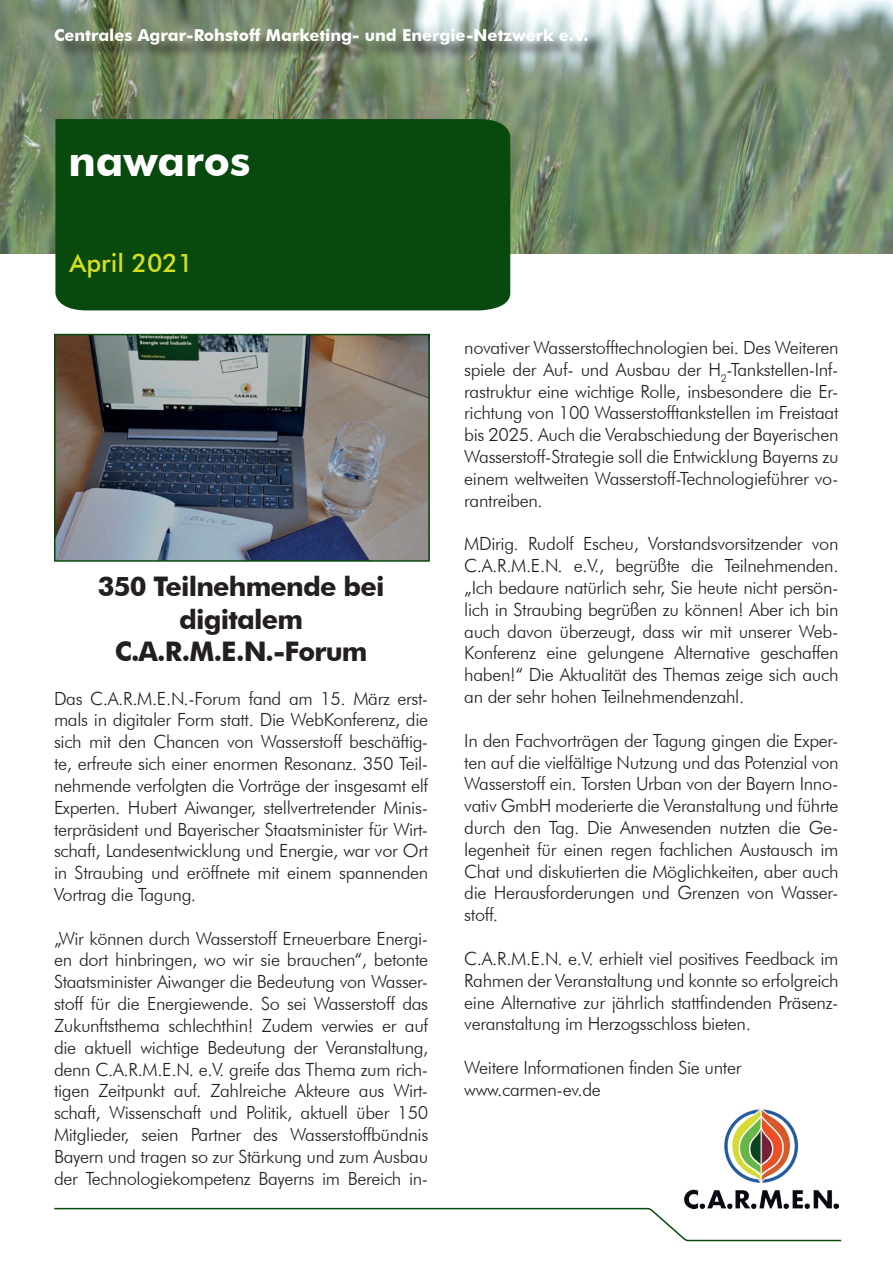
<style>
.page{position:relative;width:893px;height:1263px;background:#fff}
.page>*{position:absolute;margin:0;border:0;box-sizing:border-box;transform-origin:0 0}
.t1{font:700 42px "Futura BT";color:#fff}
.t2{font:700 27px/32.4px "Futura BT";letter-spacing:-.03em;color:#231f20;text-align:center}
.t3{font:500 25.5px "Futura BT";color:#d6df21}
.t4{font:300 18.15px/21.8px "Futura BT";letter-spacing:-.02em;color:#231f20;text-align:justify}
.t5{font:700 16.5px "Futura BT";color:#fff}
</style>
<div class="page">
<img style="left:0;top:0;width:893px;height:253px">
<div style="left:55px;top:119px;width:455px;height:191px;background:#08490e"></div>
<div style="left:57px;top:32px;width:548px;height:31px;background:#231f20;opacity:.75"></div>
<svg style="left:54px;top:1207px;width:788px;height:35px"></svg>
<img style="left:685px;top:1109px;width:153px;height:100px">
<img style="left:57px;top:337px;width:370px;height:222px">
<div style="left:54px;top:334px;width:376px;height:228px;border:2px solid #08490e"></div>
<p class="t5" style="left:54px;top:25px;width:536px">Centrales Agrar-Rohstoff Marketing- und Energie-Netzwerk e.V.</p>
<h1 class="t1" style="left:69px;top:135px;width:183px">nawaros</h1>
<h3 class="t3" style="left:70px;top:248px;width:125px">April 2021</h3>
<h2 class="t2" style="left:98px;top:570px;width:288px">350 Teilnehmende bei digitalem<br>C.A.R.M.E.N.-Forum</h2>
<p class="t4" style="left:54px;top:687px;width:376px">Das C.A.R.M.E.N.-Forum fand am 15. März erst&shy;mals in digitaler Form statt. Die WebKonferenz, die sich mit den Chancen von Wasserstoff beschäftig&shy;te, erfreute sich einer enormen Resonanz. 350 Teil&shy;nehmende verfolgten die Vorträge der insgesamt elf Experten. Hubert Aiwanger, stellvertretender Minis&shy;terpräsident und Bayerischer Staatsminister für Wirt&shy;schaft, Landesentwicklung und Energie, war vor Ort in Straubing und eröffnete mit einem spannenden Vortrag die Tagung.</p>
<p class="t4" style="left:54px;top:927px;width:376px">„Wir können durch Wasserstoff Erneuerbare Energi&shy;en dort hinbringen, wo wir sie brauchen“, betonte Staatsminister Aiwanger die Bedeutung von Wasser&shy;stoff für die Energiewende. So sei Wasserstoff das Zukunftsthema schlechthin! Zudem verwies er auf die aktuell wichtige Bedeutung der Veranstaltung, denn C.A.R.M.E.N. e.V. greife das Thema zum rich&shy;tigen Zeitpunkt auf. Zahlreiche Akteure aus Wirt&shy;schaft, Wissenschaft und Politik, aktuell über 150<br>Mitglieder, seien Partner des Wasserstoffbündnis Bayern und tragen so zur Stärkung und zum Ausbau der Technologiekompetenz Bayerns im Bereich in-</p>
<p class="t4" style="left:464px;top:337px;width:376px">novativer Wasserstofftechnologien bei. Des Weiteren spiele der Auf- und Ausbau der H<sub>2</sub>-Tankstellen-Inf&shy;rastruktur eine wichtige Rolle, insbesondere die Er&shy;richtung von 100 Wasserstofftankstellen im Freistaat bis 2025. Auch die Verabschiedung der Bayerischen Wasserstoff-Strategie soll die Entwicklung Bayerns zu einem weltweiten Wasserstoff-Technologieführer vo&shy;rantreiben.</p>
<p class="t4" style="left:464px;top:533px;width:376px">MDirig. Rudolf Escheu, Vorstandsvorsitzender von C.A.R.M.E.N. e.V., begrüßte die Teilnehmenden. „Ich bedaure natürlich sehr, Sie heute nicht persön&shy;lich in Straubing begrüßen zu können! Aber ich bin auch davon überzeugt, dass wir mit unserer Web-Konferenz eine gelungene Alternative geschaffen haben!“ Die Aktualität des Themas zeige sich auch an der sehr hohen Teilnehmendenzahl.</p>
<p class="t4" style="left:464px;top:729px;width:376px">In den Fachvorträgen der Tagung gingen die Exper&shy;ten auf die vielfältige Nutzung und das Potenzial von Wasserstoff ein. Torsten Urban von der Bayern Inno&shy;vativ GmbH moderierte die Veranstaltung und führte durch den Tag. Die Anwesenden nutzten die Ge&shy;legenheit für einen regen fachlichen Austausch im Chat und diskutierten die Möglichkeiten, aber auch die Herausforderungen und Grenzen von Wasser&shy;stoff.</p>
<p class="t4" style="left:464px;top:947px;width:376px">C.A.R.M.E.N. e.V. erhielt viel positives Feedback im Rahmen der Veranstaltung und konnte so erfolgreich eine Alternative zur jährlich stattfindenden Präsenz&shy;veranstaltung im Herzogsschloss bieten.</p>
<p class="t4" style="left:464px;top:1056px;width:279px">Weitere Informationen finden Sie unter www.carmen-ev.de</p>
</div>
